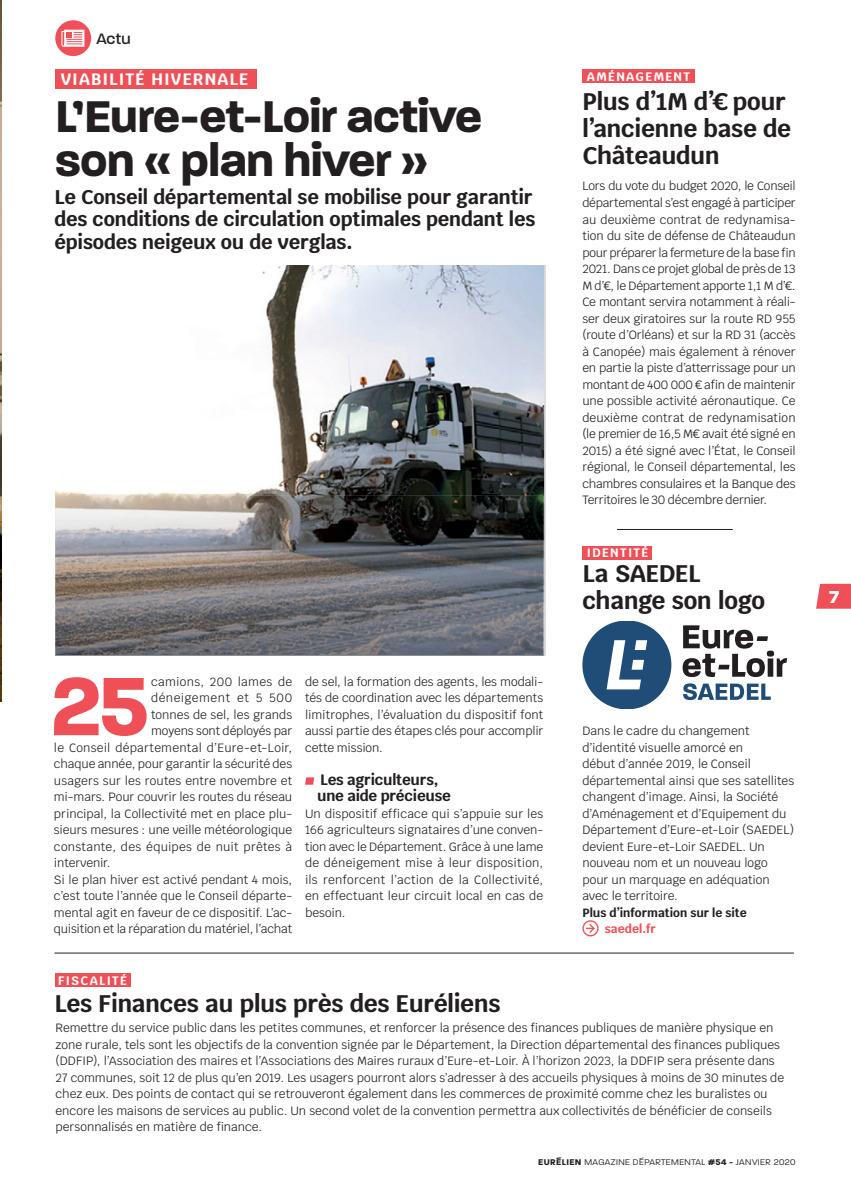
<style>
.page{position:relative;width:851px;height:1191px;background:#fff}
.page>*{position:absolute;margin:0;border:0;box-sizing:border-box;transform-origin:0 0}
.t1{font:700 89.4px "Paralucent";color:#ef5057}
.t2{font:700 48px/43.5px "Paralucent";letter-spacing:-.015em;color:#231f20}
.t3{font:700 24px/27px "Krub";letter-spacing:-.015em;color:#231f20}
.t4{font:700 19.8px/22.5px "Krub";letter-spacing:-.01em;color:#231f20}
.t5{font:700 18.6px "Paralucent";color:#fff}
.t6{font:700 16.5px "Krub";letter-spacing:.065em;color:#fff}
.t7{font:500 16.2px "Paralucent";color:#231f20}
.t8{font:700 15px/16.5px "Krub";letter-spacing:-.015em;color:#231f20}
.t9{font:700 12.3px "Krub";letter-spacing:.105em;color:#fff}
.t10{font:12px/16.5px "Krub";letter-spacing:-.005em;color:#231f20;text-align:justify}
.t11{font:12px "Krub";letter-spacing:.015em;color:#231f20}
.t12{font:12px "Krub";letter-spacing:.02em;color:#231f20}
.t13{font:700 12px "Krub";color:#231f20}
.t14{font:12px "Krub";letter-spacing:.025em;color:#231f20}
.t15{font:12px "Krub";letter-spacing:.04em;color:#231f20}
.t16{font:700 12px "Krub";letter-spacing:.01em;color:#ef5057}
.t17{font:300 9px "Paralucent";letter-spacing:.05em;color:#231f20}
.s1{font-weight:700}
</style>
<div class="page">
<img style="left:0;top:0;width:1px;height:702px">
<div style="left:55px;top:70px;width:202px;height:19px;background:#ef5057"></div>
<svg style="left:305px;top:777px;width:9px;height:7px"></svg>
<div style="left:55px;top:972px;width:75px;height:14px;background:#ef5057"></div>
<hr style="left:617px;top:529px;width:115px;height:1px;background:#231f20">
<hr style="left:54px;top:952px;width:739px;height:1px;background:#231f20">
<img style="left:55px;top:265px;width:489px;height:391px">
<img style="left:55px;top:655px;width:488px;height:1px">
<img style="left:55px;top:496px;width:488px;height:159px">
<div style="left:582px;top:69px;width:112px;height:14px;background:#ef5057"></div>
<div style="left:582px;top:546px;width:70px;height:13px;background:#ef5057"></div>
<div style="left:582px;top:920px;width:16px;height:16px;border:1px solid #ef5057;border-radius:50%"></div>
<svg style="left:586px;top:922px;width:10px;height:12px"></svg>
<div style="left:55px;top:20px;width:36px;height:36px;background:#ef5057;border-radius:50%"></div>
<svg style="left:61px;top:29px;width:24px;height:18px"></svg>
<svg style="left:683px;top:683px;width:87px;height:17px"></svg>
<svg style="left:582px;top:621px;width:89px;height:88px"></svg>
<svg style="left:682px;top:625px;width:105px;height:52px"></svg>
<svg style="left:816px;top:584px;width:34px;height:24px"></svg>
<h3 class="t7" style="left:96px;top:29px;width:36px">Actu</h3>
<p class="t9" style="left:586px;top:69px;width:105px">AMÉNAGEMENT</p>
<h3 class="t6" style="left:61px;top:69px;width:189px">VIABILITÉ HIVERNALE</h3>
<h2 class="t2" style="left:55px;top:95px;width:428px">L’Eure-et-Loir active son « plan hiver »</h2>
<h3 class="t3" style="left:582px;top:88px;width:210px">Plus d’1M d’€ pour l’ancienne base de<br>Châteaudun</h3>
<h3 class="t4" style="left:54px;top:186px;width:482px">Le Conseil départemental se mobilise pour garantir des conditions de circulation optimales pendant les épisodes neigeux ou de verglas.</h3>
<p class="t10" style="left:582px;top:178px;width:215px">Lors du vote du budget 2020, le Conseil départemental s’est engagé à participer au deuxième contrat de redynamisa&shy;tion du site de défense de Châteaudun pour préparer la fermeture de la base fin 2021. Dans ce projet global de près de 13<br>M d’€, le Département apporte 1,1 M d’€.<br>Ce montant servira notamment à réali&shy;ser deux giratoires sur la route RD 955 (route d’Orléans) et sur la RD 31 (accès à Canopée) mais également à rénover en partie la piste d’atterrissage pour un montant de 400 000 € afin de maintenir une possible activité aéronautique. Ce deuxième contrat de redynamisation (le premier de 16,5 M€ avait été signé en 2015) a été signé avec l’État, le Conseil régional, le Conseil départemental, les chambres consulaires et la Banque des Territoires le 30 décembre dernier.</p>
<p class="t9" style="left:586px;top:546px;width:63px">IDENTITÉ</p>
<h1 class="t1" style="left:51px;top:653px;width:100px">25</h1>
<p class="t14" style="left:151px;top:671px;width:143px">camions, 200 lames de</p>
<p class="t15" style="left:151px;top:688px;width:143px">déneigement et 5 500</p>
<p class="t10" style="left:151px;top:706px;width:143px">tonnes de sel, les grands</p>
<p class="t10" style="left:151px;top:722px;width:143px">moyens sont déployés par</p>
<p class="t11" style="left:54px;top:737px;width:240px">le Conseil départemental d’Eure-et-Loir,</p>
<p class="t10" style="left:54px;top:755px;width:240px">chaque année, pour garantir la sécurité des</p>
<p class="t10" style="left:54px;top:772px;width:240px">usagers sur les routes entre novembre et</p>
<p class="t10" style="left:54px;top:788px;width:240px">mi-mars. Pour couvrir les routes du réseau</p>
<p class="t10" style="left:54px;top:805px;width:240px">principal, la Collectivité met en place plu-</p>
<p class="t10" style="left:54px;top:821px;width:240px">sieurs mesures : une veille météorologique</p>
<p class="t12" style="left:54px;top:836px;width:240px">constante, des équipes de nuit prêtes à</p>
<p class="t10" style="left:54px;top:854px;width:58px">intervenir.</p>
<p class="t10" style="left:54px;top:871px;width:240px">Si le plan hiver est activé pendant 4 mois,</p>
<p class="t10" style="left:54px;top:887px;width:240px">c’est toute l’année que le Conseil départe-</p>
<p class="t10" style="left:54px;top:904px;width:240px">mental agit en faveur de ce dispositif. L’ac-</p>
<p class="t10" style="left:54px;top:920px;width:240px">quisition et la réparation du matériel, l’achat</p>
<p class="t10" style="left:305px;top:673px;width:240px">de sel, la formation des agents, les modali&shy;tés de coordination avec les départements limitrophes, l’évaluation du dispositif font aussi partie des étapes clés pour accomplir cette mission.</p>
<p class="t8" style="left:317px;top:771px;width:135px">Les agriculteurs, une aide précieuse</p>
<p class="t10" style="left:305px;top:805px;width:240px">Un dispositif efficace qui s’appuie sur les 166 agriculteurs signataires d’une conven&shy;tion avec le Département. Grâce à une lame de déneigement mise à leur disposition, ils renforcent l’action de la Collectivité, en effectuant leur circuit local en cas de besoin.</p>
<p class="t9" style="left:58px;top:973px;width:70px">FISCALITÉ</p>
<h3 class="t3" style="left:54px;top:990px;width:447px">Les Finances au plus près des Euréliens</h3>
<h3 class="t3" style="left:582px;top:560px;width:184px">La SAEDEL change son logo</h3>
<p class="t10" style="left:582px;top:722px;width:213px;text-align:left">Dans le cadre du changement d’identité visuelle amorcé en<br>début d’année 2019, le Conseil départemental ainsi que ses satellites changent d’image. Ainsi, la Société d’Aménagement et d’Equipement du<br>Département d’Eure-et-Loir (SAEDEL) devient Eure-et-Loir SAEDEL. Un nouveau nom et un nouveau logo pour un marquage en adéquation avec le territoire.</p>
<p class="t13" style="left:582px;top:905px;width:166px">Plus d’information sur le site</p>
<p class="t16" style="left:604px;top:922px;width:53px">saedel.fr</p>
<p class="t10" style="left:56px;top:1019px;width:730px;text-align:left">Remettre du service public dans les petites communes, et renforcer la présence des finances publiques de manière physique en zone rurale, tels sont les objectifs de la convention signée par le Département, la Direction départemental des finances publiques (DDFIP), l’Association des maires et l’Associations des Maires ruraux d’Eure-et-Loir. À l’horizon 2023, la DDFIP sera présente dans 27 communes, soit 12 de plus qu’en 2019. Les usagers pourront alors s’adresser à des accueils physiques à moins de 30 minutes de chez eux. Des points de contact qui se retrouveront également dans les commerces de proximité comme chez les buralistes ou encore les maisons de services au public. Un second volet de la convention permettra aux collectivités de bénéficier de conseils personnalisés en matière de finance.</p>
<p class="t17" style="left:538px;top:1156px;width:259px"><span class="s1">EURÉLIEN</span> MAGAZINE DÉPARTEMENTAL <span class="s1">#54 -</span> JANVIER 2020</p>
<h3 class="t5" style="left:829px;top:586px;width:11px">7</h3>
</div>
